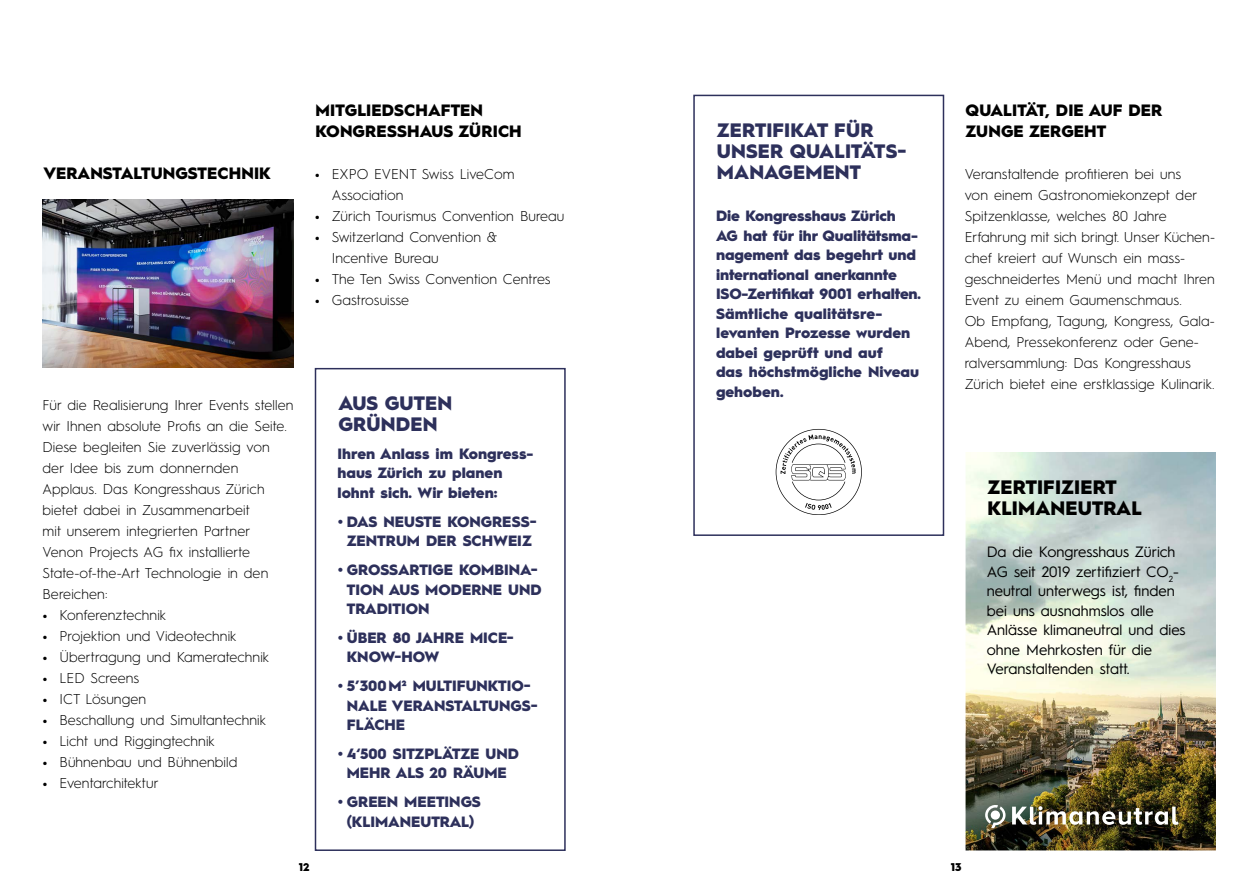
<style>
.page{position:relative;width:1259px;height:893px;background:#fff}
.page>*{position:absolute;margin:0;border:0;box-sizing:border-box;transform-origin:0 0}
.t1{font:900 19.5px/21px "Hurme Geometric Sans 1";letter-spacing:.01em;color:#2d305b}
.t2{font:900 19.5px/21px "Hurme Geometric Sans 1";letter-spacing:.01em;color:#000}
.t3{font:900 16.5px/21px "Hurme Geometric Sans 1";letter-spacing:.01em;color:#000}
.t4{font:900 15px/19.5px "Hurme Geometric Sans 1";color:#2d305b}
.t5{font:15px/19.5px "Hurme Geometric Sans 1";color:#000}
.t6{font:300 14.25px/21px "Hurme Geometric Sans 1";letter-spacing:.005em;color:#000}
.t7{font:900 11.25px "Hurme Geometric Sans 1";color:#000}
.s1{font-weight:700}
</style>
<div class="page">
<img style="left:43px;top:200px;width:250px;height:168px">
<img style="left:965px;top:452px;width:251px;height:398px">
<img style="left:1012px;top:806px;width:166px;height:19px">
<svg style="left:985px;top:805px;width:20px;height:23px"></svg>
<div style="left:315px;top:368px;width:251px;height:483px;border:2px solid #2d305b"></div>
<div style="left:693px;top:95px;width:251px;height:441px;border:2px solid #2d305b"></div>
<svg style="left:775px;top:429px;width:87px;height:86px"></svg>
<p class="t3" style="left:43px;top:162px;width:229px">VERANSTALTUNGSTECHNIK</p>
<p class="t3" style="left:315px;top:99px;width:208px">MITGLIEDSCHAFTEN<br>KONGRESSHAUS ZÜRICH</p>
<p class="t6" style="left:332px;top:163px;width:184px;text-indent:-17px"><span class="s1">•</span> EXPO EVENT Swiss LiveCom<br>Association</p>
<p class="t6" style="left:315px;top:205px;width:251px"><span class="s1">•</span> Zürich Tourismus Convention Bureau</p>
<p class="t6" style="left:332px;top:226px;width:167px;text-indent:-17px"><span class="s1">•</span> Switzerland Convention &amp;<br>Incentive Bureau</p>
<p class="t6" style="left:315px;top:268px;width:237px"><span class="s1">•</span> The Ten Swiss Convention Centres</p>
<p class="t6" style="left:315px;top:289px;width:96px"><span class="s1">•</span> Gastrosuisse</p>
<p class="t6" style="left:43px;top:394px;width:252px">Für die Realisierung Ihrer Events stellen wir Ihnen absolute Profis an die Seite.<br>Diese begleiten Sie zuverlässig von der Idee bis zum donnernden Applaus. Das Kongresshaus Zürich bietet dabei in Zusammenarbeit<br>mit unserem integrierten Partner Venon Projects AG fix installierte State-of-the-Art Technologie in den Bereichen:</p>
<p class="t6" style="left:43px;top:604px;width:125px"><span class="s1">•</span> Konferenztechnik</p>
<p class="t6" style="left:43px;top:625px;width:195px"><span class="s1">•</span> Projektion und Videotechnik</p>
<p class="t6" style="left:43px;top:646px;width:228px"><span class="s1">•</span> Übertragung und Kameratechnik</p>
<p class="t6" style="left:43px;top:667px;width:98px"><span class="s1">•</span> LED Screens</p>
<p class="t6" style="left:43px;top:688px;width:105px"><span class="s1">•</span> ICT Lösungen</p>
<p class="t6" style="left:43px;top:709px;width:225px"><span class="s1">•</span> Beschallung und Simultantechnik</p>
<p class="t6" style="left:43px;top:730px;width:174px"><span class="s1">•</span> Licht und Riggingtechnik</p>
<p class="t6" style="left:43px;top:751px;width:196px"><span class="s1">•</span> Bühnenbau und Bühnenbild</p>
<p class="t6" style="left:43px;top:772px;width:118px"><span class="s1">•</span> Eventarchitektur</p>
<h1 class="t1" style="left:338px;top:392px;width:115px">AUS GUTEN<br>GRÜNDEN</h1>
<p class="t4" style="left:337px;top:443px;width:197px">Ihren Anlass im Kongress&shy;haus Zürich zu planen lohnt sich. Wir bieten:</p>
<p class="t4" style="left:337px;top:511px;width:200px;text-align:center">• DAS NEUSTE KONGRESS-<br>ZENTRUM DER SCHWEIZ</p>
<p class="t4" style="left:347px;top:559px;width:196px;text-indent:-9px">• GROSSARTIGE KOMBINA-<br>TION AUS MODERNE UND<br>TRADITION</p>
<p class="t4" style="left:347px;top:627px;width:169px;text-indent:-9px">• ÜBER 80 JAHRE MICE-<br>KNOW-HOW</p>
<p class="t4" style="left:347px;top:675px;width:192px;text-indent:-9px">• 5’300M² MULTIFUNKTIO-<br>NALE VERANSTALTUNGS-<br>FLÄCHE</p>
<p class="t4" style="left:337px;top:743px;width:183px;text-align:center">• 4‘500 SITZPLÄTZE UND<br>MEHR ALS 20 RÄUME</p>
<p class="t4" style="left:337px;top:791px;width:145px;text-align:center">• GREEN MEETINGS (KLIMANEUTRAL)</p>
<h1 class="t1" style="left:717px;top:119px;width:191px">ZERTIFIKAT FÜR<br>UNSER QUALITÄTS-<br>MANAGEMENT</h1>
<p class="t4" style="left:716px;top:205px;width:206px">Die Kongresshaus Zürich<br>AG hat für ihr Qualitätsma&shy;nagement das begehrt und international anerkannte<br>ISO-Zertifikat 9001 erhalten.<br>Sämtliche qualitätsre‑ levanten Prozesse wurden dabei geprüft und auf<br>das höchstmögliche Niveau gehoben.</p>
<p class="t3" style="left:965px;top:99px;width:198px">QUALITÄT, DIE AUF DER<br>ZUNGE ZERGEHT</p>
<p class="t6" style="left:964px;top:163px;width:252px">Veranstaltende profitieren bei uns<br>von einem Gastronomiekonzept der Spitzenklasse, welches 80 Jahre Erfahrung mit sich bringt. Unser Küchen‑ chef kreiert auf Wunsch ein mass&shy;geschneidertes Menü und macht Ihren Event zu einem Gaumenschmaus.<br>Ob Empfang, Tagung, Kongress, Gala-Abend, Pressekonferenz oder Gene‑ ralversammlung: Das Kongresshaus Zürich bietet eine erstklassige Kulinarik.</p>
<h1 class="t2" style="left:987px;top:476px;width:156px">ZERTIFIZIERT<br>KLIMANEUTRAL</h1>
<p class="t5" style="left:986px;top:541px;width:200px">Da die Kongresshaus Zürich<br>AG seit 2019 zertifiziert CO<sub>2</sub>- neutral unterwegs ist, finden bei uns ausnahmslos alle<br>Anlässe klimaneutral und dies ohne Mehrkosten für die<br>Veranstaltenden statt.</p>
<p class="t7" style="left:299px;top:859px;width:12px">12</p>
<p class="t7" style="left:950px;top:859px;width:12px">13</p>
</div>
